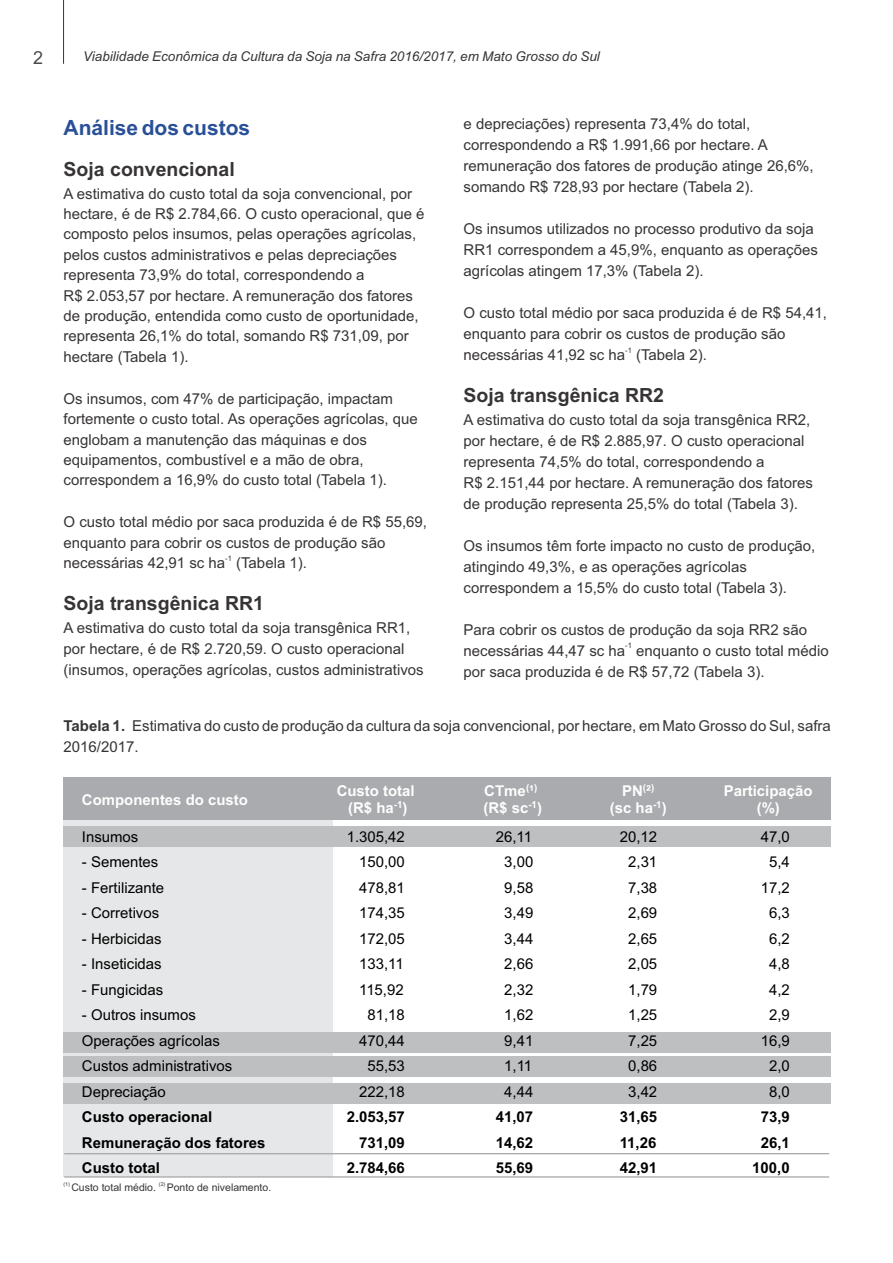
<style>
.page{position:relative;width:893px;height:1263px;background:#fff}
.page>*{position:absolute;margin:0;border:0;box-sizing:border-box;transform-origin:0 0}
.t1{font:700 21px "Arial";color:#295097}
.t2{font:700 19.5px "Arial";color:#373435}
.t3{font:18px "Arial";color:#4b4b4d}
.t4{font:15px/21px "Arial";color:#373435}
.t5{font:15px "Arial";color:#000}
.t6{font:700 15px "Arial";color:#000}
.t7{font:700 15px/17.2px "Arial";color:#fefefe;text-align:center}
.t8{font:italic 13.5px "Arial";color:#373435}
.t9{font:10.5px "Arial";color:#373435}
.t10{font:7.5px "Arial";color:#373435}
.t11{font:5.25px "Arial";color:#373435}
.s1{font-weight:700}
</style>
<div class="page">
<hr style="left:63px;top:0;width:1px;height:64px;background:#373435">
<div style="left:64px;top:820px;width:269px;height:357px;background:#e6e7e8"></div>
<div style="left:64px;top:826px;width:767px;height:21px;background:#bdbfc1"></div>
<div style="left:64px;top:1055px;width:767px;height:21px;background:#bdbfc1"></div>
<div style="left:64px;top:1083px;width:767px;height:21px;background:#bdbfc1"></div>
<hr style="left:64px;top:1175px;width:765px;height:3px;background:#a9abae">
<hr style="left:64px;top:1152px;width:765px;height:3px;background:#a9abae">
<div style="left:64px;top:778px;width:767px;height:42px;background:#a9abae"></div>
<div style="left:64px;top:1031px;width:767px;height:21px;background:#bdbfc1"></div>
<p class="t3" style="left:33px;top:51px;width:12px">2</p>
<p class="t8" style="left:83px;top:51px;width:518px">Viabilidade Econômica da Cultura da Soja na Safra 2016/2017, em Mato Grosso do Sul</p>
<p class="t4" style="left:463px;top:115px;width:352px">e depreciações) representa 73,4% do total, correspondendo a R$ 1.991,66 por hectare. A remuneração dos fatores de produção atinge 26,6%, somando R$ 728,93 por hectare (Tabela 2).</p>
<p class="t4" style="left:463px;top:220px;width:356px">Os insumos utilizados no processo produtivo da soja<br>RR1 correspondem a 45,9%, enquanto as operações agrícolas atingem 17,3% (Tabela 2).</p>
<p class="t4" style="left:463px;top:304px;width:365px">O custo total médio por saca produzida é de R$ 54,41, enquanto para cobrir os custos de produção são</p>
<p class="t10" style="left:625px;top:347px;width:8px">-1</p>
<p class="t4" style="left:463px;top:346px;width:245px">necessárias 41,92 sc ha (Tabela 2).</p>
<h2 class="t2" style="left:463px;top:388px;width:202px">Soja transgênica RR2</h2>
<p class="t4" style="left:463px;top:410px;width:351px">A estimativa do custo total da soja transgênica RR2, por hectare, é de R$ 2.885,97. O custo operacional representa 74,5% do total, correspondendo a<br>R$ 2.151,44 por hectare. A remuneração dos fatores de produção representa 25,5% do total (Tabela 3).</p>
<p class="t4" style="left:463px;top:536px;width:353px">Os insumos têm forte impacto no custo de produção, atingindo 49,3%, e as operações agrícolas correspondem a 15,5% do custo total (Tabela 3).</p>
<p class="t4" style="left:463px;top:620px;width:345px">Para cobrir os custos de produção da soja RR2 são</p>
<p class="t10" style="left:625px;top:643px;width:8px">-1</p>
<p class="t4" style="left:463px;top:641px;width:367px">necessárias 44,47 sc ha enquanto o custo total médio por saca produzida é de R$ 57,72 (Tabela 3).</p>
<p class="t4" style="left:64px;top:716px;width:769px"><span class="s1">Tabela 1.</span> Estimativa do custo de produção da cultura da soja convencional, por hectare, em Mato Grosso do Sul, safra<br>2016/2017.</p>
<h1 class="t1" style="left:64px;top:119px;width:188px">Análise dos custos</h1>
<h2 class="t2" style="left:64px;top:162px;width:173px">Soja convencional</h2>
<p class="t4" style="left:64px;top:185px;width:363px;line-height:20.4px">A estimativa do custo total da soja convencional, por hectare, é de R$ 2.784,66. O custo operacional, que é composto pelos insumos, pelas operações agrícolas, pelos custos administrativos e pelas depreciações representa 73,9% do total, correspondendo a<br>R$ 2.053,57 por hectare. A remuneração dos fatores de produção, entendida como custo de oportunidade, representa 26,1% do total, somando R$ 731,09, por hectare (Tabela 1).</p>
<p class="t4" style="left:64px;top:390px;width:356px;line-height:20.4px">Os insumos, com 47% de participação, impactam fortemente o custo total. As operações agrícolas, que englobam a manutenção das máquinas e dos equipamentos, combustível e a mão de obra, correspondem a 16,9% do custo total (Tabela 1).</p>
<p class="t4" style="left:64px;top:513px;width:365px;line-height:20.4px">O custo total médio por saca produzida é de R$ 55,69, enquanto para cobrir os custos de produção são</p>
<p class="t10" style="left:225px;top:555px;width:8px">-1</p>
<p class="t4" style="left:64px;top:554px;width:245px">necessárias 42,91 sc ha (Tabela 1).</p>
<h2 class="t2" style="left:64px;top:596px;width:202px">Soja transgênica RR1</h2>
<p class="t4" style="left:64px;top:618px;width:362px">A estimativa do custo total da soja transgênica RR1, por hectare, é de R$ 2.720,59. O custo operacional (insumos, operações agrícolas, custos administrativos</p>
<p class="t7" style="left:82px;top:792px;width:168px">Componentes do custo</p>
<p class="t7" style="left:337px;top:783px;width:80px">Custo total (R$ ha<sup>-1</sup>)</p>
<p class="t7" style="left:483px;top:783px;width:60px;text-align:left">CTme<sup>(</sup>¹<sup>) </sup>(R$ sc<sup>-1</sup>)</p>
<p class="t7" style="left:610px;top:783px;width:58px">PN<sup>(</sup>²<sup>) </sup>(sc ha<sup>-1</sup>)</p>
<p class="t7" style="left:724px;top:783px;width:90px">Participação (%)</p>
<p class="t5" style="left:82px;top:831px;width:58px">Insumos</p>
<p class="t5" style="left:347px;top:831px;width:60px">1.305,42</p>
<p class="t5" style="left:496px;top:831px;width:38px">26,11</p>
<p class="t5" style="left:620px;top:831px;width:39px">20,12</p>
<p class="t5" style="left:761px;top:831px;width:31px">47,0</p>
<p class="t5" style="left:82px;top:856px;width:78px">- Sementes</p>
<p class="t5" style="left:359px;top:856px;width:47px">150,00</p>
<p class="t5" style="left:504px;top:856px;width:31px">3,00</p>
<p class="t5" style="left:628px;top:856px;width:31px">2,31</p>
<p class="t5" style="left:769px;top:856px;width:22px">5,4</p>
<p class="t5" style="left:82px;top:882px;width:84px">- Fertilizante</p>
<p class="t5" style="left:359px;top:882px;width:47px">478,81</p>
<p class="t5" style="left:504px;top:882px;width:31px">9,58</p>
<p class="t5" style="left:628px;top:882px;width:31px">7,38</p>
<p class="t5" style="left:761px;top:882px;width:31px">17,2</p>
<p class="t5" style="left:82px;top:907px;width:79px">- Corretivos</p>
<p class="t5" style="left:359px;top:907px;width:47px">174,35</p>
<p class="t5" style="left:504px;top:907px;width:31px">3,49</p>
<p class="t5" style="left:628px;top:907px;width:31px">2,69</p>
<p class="t5" style="left:769px;top:907px;width:22px">6,3</p>
<p class="t5" style="left:82px;top:933px;width:81px">- Herbicidas</p>
<p class="t5" style="left:359px;top:933px;width:47px">172,05</p>
<p class="t5" style="left:504px;top:933px;width:31px">3,44</p>
<p class="t5" style="left:628px;top:933px;width:31px">2,65</p>
<p class="t5" style="left:769px;top:933px;width:22px">6,2</p>
<p class="t5" style="left:82px;top:958px;width:81px">- Inseticidas</p>
<p class="t5" style="left:359px;top:958px;width:46px">133,11</p>
<p class="t5" style="left:504px;top:958px;width:31px">2,66</p>
<p class="t5" style="left:628px;top:958px;width:31px">2,05</p>
<p class="t5" style="left:769px;top:958px;width:22px">4,8</p>
<p class="t5" style="left:82px;top:984px;width:83px">- Fungicidas</p>
<p class="t5" style="left:359px;top:984px;width:46px">115,92</p>
<p class="t5" style="left:504px;top:984px;width:31px">2,32</p>
<p class="t5" style="left:628px;top:984px;width:31px">1,79</p>
<p class="t5" style="left:769px;top:984px;width:22px">4,2</p>
<p class="t5" style="left:82px;top:1009px;width:115px">- Outros insumos</p>
<p class="t5" style="left:367px;top:1009px;width:39px">81,18</p>
<p class="t5" style="left:504px;top:1009px;width:31px">1,62</p>
<p class="t5" style="left:628px;top:1009px;width:31px">1,25</p>
<p class="t5" style="left:769px;top:1009px;width:22px">2,9</p>
<p class="t5" style="left:82px;top:1060px;width:152px">Custos administrativos</p>
<p class="t5" style="left:367px;top:1060px;width:39px">55,53</p>
<p class="t5" style="left:504px;top:1060px;width:29px">1,11</p>
<p class="t5" style="left:628px;top:1060px;width:31px">0,86</p>
<p class="t5" style="left:769px;top:1060px;width:22px">2,0</p>
<p class="t5" style="left:82px;top:1086px;width:85px">Depreciação</p>
<p class="t5" style="left:359px;top:1086px;width:47px">222,18</p>
<p class="t5" style="left:504px;top:1086px;width:31px">4,44</p>
<p class="t5" style="left:628px;top:1086px;width:31px">3,42</p>
<p class="t5" style="left:769px;top:1086px;width:22px">8,0</p>
<p class="t6" style="left:82px;top:1111px;width:132px">Custo operacional</p>
<p class="t6" style="left:347px;top:1111px;width:60px">2.053,57</p>
<p class="t6" style="left:496px;top:1111px;width:39px">41,07</p>
<p class="t6" style="left:620px;top:1111px;width:39px">31,65</p>
<p class="t6" style="left:761px;top:1111px;width:31px">73,9</p>
<p class="t6" style="left:82px;top:1137px;width:185px">Remuneração dos fatores</p>
<p class="t6" style="left:359px;top:1137px;width:47px">731,09</p>
<p class="t6" style="left:496px;top:1137px;width:39px">14,62</p>
<p class="t6" style="left:620px;top:1137px;width:38px">11,26</p>
<p class="t6" style="left:761px;top:1137px;width:31px">26,1</p>
<p class="t6" style="left:82px;top:1162px;width:80px">Custo total</p>
<p class="t6" style="left:347px;top:1162px;width:60px">2.784,66</p>
<p class="t6" style="left:496px;top:1162px;width:39px">55,69</p>
<p class="t6" style="left:620px;top:1162px;width:39px">42,91</p>
<p class="t6" style="left:752px;top:1162px;width:39px">100,0</p>
<p class="t5" style="left:82px;top:1035px;width:139px">Operações agrícolas</p>
<p class="t5" style="left:359px;top:1035px;width:47px">470,44</p>
<p class="t5" style="left:504px;top:1035px;width:31px">9,41</p>
<p class="t5" style="left:628px;top:1035px;width:31px">7,25</p>
<p class="t5" style="left:761px;top:1035px;width:31px">16,9</p>
<p class="t11" style="left:63px;top:1182px;width:8px">(1)</p>
<p class="t11" style="left:159px;top:1182px;width:8px">(2)</p>
<p class="t9" style="left:71px;top:1184px;width:201px">Custo total médio. Ponto de nivelamento.</p>
</div>
